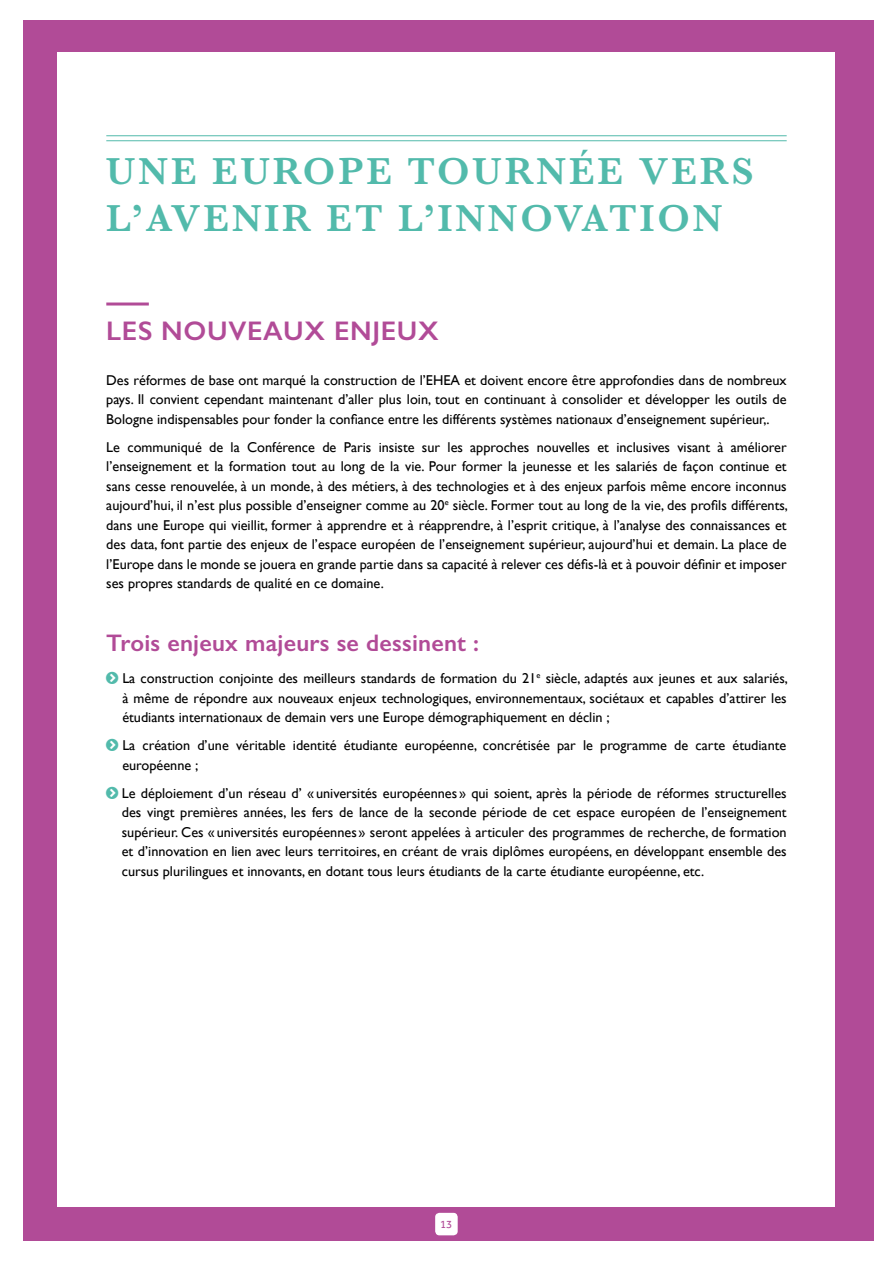
<style>
.page{position:relative;width:893px;height:1263px;background:#fff}
.page>*{position:absolute;margin:0;border:0;box-sizing:border-box;transform-origin:0 0}
.t1{font:600 39px/46.8px "Baskerville";letter-spacing:.075em;color:#52baab}
.t2{font:600 27px "Gill Sans";letter-spacing:.025em;color:#b14b97}
.t3{font:600 24px "Gill Sans";letter-spacing:.01em;color:#b14b97}
.t4{font:14.25px/19.5px "Gill Sans";color:#000;text-align:justify}
.t5{font:11.25px "Effra";color:#b14b97}
</style>
<div class="page">
<div style="left:23px;top:20px;width:850px;height:1220px;background:#b14b97"></div>
<div style="left:58px;top:53px;width:777px;height:1154px;background:#fff"></div>
<hr style="left:106px;top:135px;width:681px;height:1px;background:#52baab">
<hr style="left:106px;top:140px;width:681px;height:1px;background:#52baab">
<hr style="left:106px;top:302px;width:43px;height:3px;background:#b14b97">
<div style="left:435px;top:1213px;width:23px;height:22px;background:#fff;border-radius:4px"></div>
<h1 class="t1" style="left:106px;top:147px;width:649px">UNE EUROPE TOURNÉE VERS<br>L’AVENIR ET L’INNOVATION</h1>
<h2 class="t2" style="left:106px;top:314px;width:334px">LES NOUVEAUX ENJEUX</h2>
<p class="t4" style="left:106px;top:370px;width:682px">Des réformes de base ont marqué la construction de l’EHEA et doivent encore être approfondies dans de nombreux pays. Il convient cependant maintenant d’aller plus loin, tout en continuant à consolider et développer les outils de Bologne indispensables pour fonder la confiance entre les différents systèmes nationaux d’enseignement supérieur,.</p>
<p class="t4" style="left:106px;top:437px;width:683px">Le communiqué de la Conférence de Paris insiste sur les approches nouvelles et inclusives visant à améliorer l’enseignement et la formation tout au long de la vie. Pour former la jeunesse et les salariés de façon continue et sans cesse renouvelée, à un monde, à des métiers, à des technologies et à des enjeux parfois même encore inconnus aujourd’hui, il n’est plus possible d’enseigner comme au 20<sup>e</sup> siècle. Former tout au long de la vie, des profils différents, dans une Europe qui vieillit, former à apprendre et à réapprendre, à l’esprit critique, à l’analyse des connaissances et des data, font partie des enjeux de l’espace européen de l’enseignement supérieur, aujourd’hui et demain. La place de l’Europe dans le monde se jouera en grande partie dans sa capacité à relever ces défis-là et à pouvoir définir et imposer ses propres standards de qualité en ce domaine.</p>
<h3 class="t3" style="left:106px;top:628px;width:374px">Trois enjeux majeurs se dessinent :</h3>
<p class="t4" style="left:122px;top:668px;width:667px">La construction conjointe des meilleurs standards de formation du 21<sup>e</sup> siècle, adaptés aux jeunes et aux salariés, à même de répondre aux nouveaux enjeux technologiques, environnementaux, sociétaux et capables d’attirer les étudiants internationaux de demain vers une Europe démographiquement en déclin ;</p>
<p class="t4" style="left:122px;top:735px;width:665px">La création d’une véritable identité étudiante européenne, concrétisée par le programme de carte étudiante européenne ;</p>
<p class="t4" style="left:122px;top:783px;width:666px">Le déploiement d’un réseau d’ «universités européennes » qui soient, après la période de réformes structurelles des vingt premières années, les fers de lance de la seconde période de cet espace européen de l’enseignement supérieur. Ces « universités européennes » seront appelées à articuler des programmes de recherche, de formation et d’innovation en lien avec leurs territoires, en créant de vrais diplômes européens, en développant ensemble des cursus plurilingues et innovants, en dotant tous leurs étudiants de la carte étudiante européenne, etc.</p>
<p class="t5" style="left:440px;top:1217px;width:14px">13</p>
</div>
